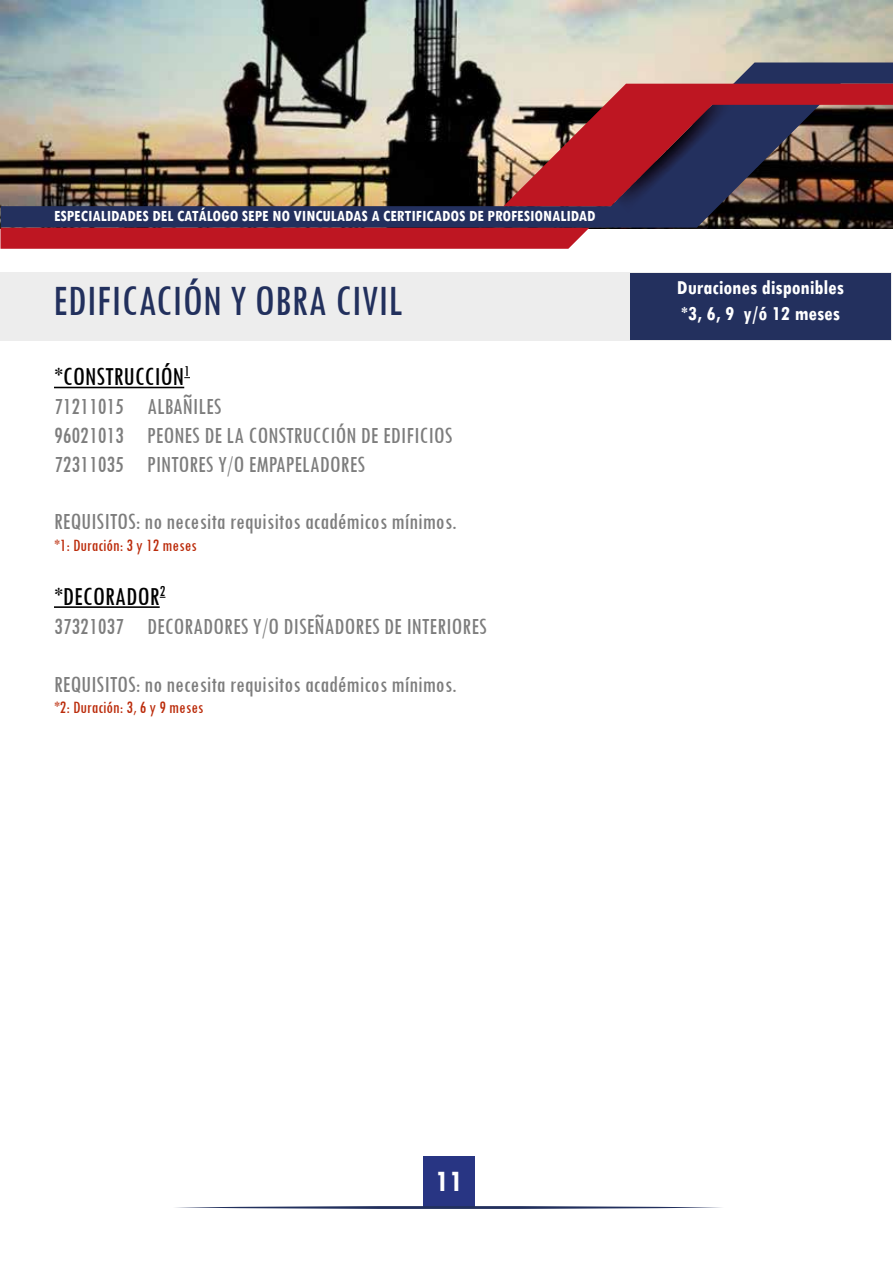
<style>
.page{position:relative;width:893px;height:1263px;background:#fff}
.page>*{position:absolute;margin:0;border:0;box-sizing:border-box;transform-origin:0 0}
.t1{font:condensed 45px "Tw Cen";color:#22305d}
.t2{font:700 condensed 31.5px "Tw Cen";color:#fff}
.t3{font:condensed 27px "Tw Cen";color:#000}
.t4{font:condensed 24px/28.8px "Tw Cen";color:#7d7d7d}
.t5{font:700 condensed 21px/25.2px "Tw Cen";color:#fff}
.t6{font:condensed 18px "Tw Cen";color:#bb2b0a}
.t7{font:700 condensed 16.5px "Tw Cen";color:#fff}
</style>
<div class="page">
<div style="left:423px;top:1156px;width:52px;height:52px;background:#283583"></div>
<svg style="left:175px;top:1206px;width:547px;height:3px;background:#6e7795"></svg>
<img style="left:0;top:0;width:893px;height:228px">
<svg style="left:0;top:63px;width:1px;height:42px"></svg>
<hr style="left:0;top:272px;width:1px;height:68px;background:#ededed">
<div style="left:0;top:228px;width:589px;height:21px;background:#be1622"></div>
<img style="left:1px;top:63px;width:892px;height:165px">
<img style="left:616px;top:206px;width:119px;height:7px">
<img style="left:504px;top:84px;width:389px;height:122px">
<div style="left:1px;top:272px;width:891px;height:68px;background:#ededed"></div>
<div style="left:630px;top:273px;width:260px;height:67px;background:#23305e"></div>
<hr style="left:54px;top:387px;width:130px;height:1px;background:#000">
<hr style="left:54px;top:606px;width:106px;height:2px;background:#000">
<p class="t7" style="left:54px;top:206px;width:543px">ESPECIALIDADES DEL CATÁLOGO SEPE NO VINCULADAS A CERTIFICADOS DE PROFESIONALIDAD</p>
<h1 class="t1" style="left:53px;top:274px;width:351px">EDIFICACIÓN Y OBRA CIVIL</h1>
<p class="t5" style="left:677px;top:275px;width:169px">Duraciones disponibles *3, 6, 9 y/ó 12 meses</p>
<p class="t3" style="left:54px;top:361px;width:137px">*CONSTRUCCIÓN<sup>1</sup></p>
<p class="t4" style="left:54px;top:392px;width:400px">71211015 ALBAÑILES<br>96021013 PEONES DE LA CONSTRUCCIÓN DE EDIFICIOS<br>72311035 PINTORES Y/O EMPAPELADORES</p>
<p class="t4" style="left:54px;top:507px;width:404px">REQUISITOS: no necesita requisitos académicos mínimos.</p>
<p class="t6" style="left:54px;top:535px;width:145px">*1: Duración: 3 y 12 meses</p>
<p class="t3" style="left:54px;top:580px;width:113px">*DECORADOR<sup>2</sup></p>
<p class="t4" style="left:54px;top:611px;width:434px">37321037 DECORADORES Y/O DISEÑADORES DE INTERIORES</p>
<p class="t4" style="left:54px;top:669px;width:404px">REQUISITOS: no necesita requisitos académicos mínimos.</p>
<p class="t6" style="left:54px;top:697px;width:151px">*2: Duración: 3, 6 y 9 meses</p>
<h2 class="t2" style="left:435px;top:1162px;width:29px">11</h2>
</div>
